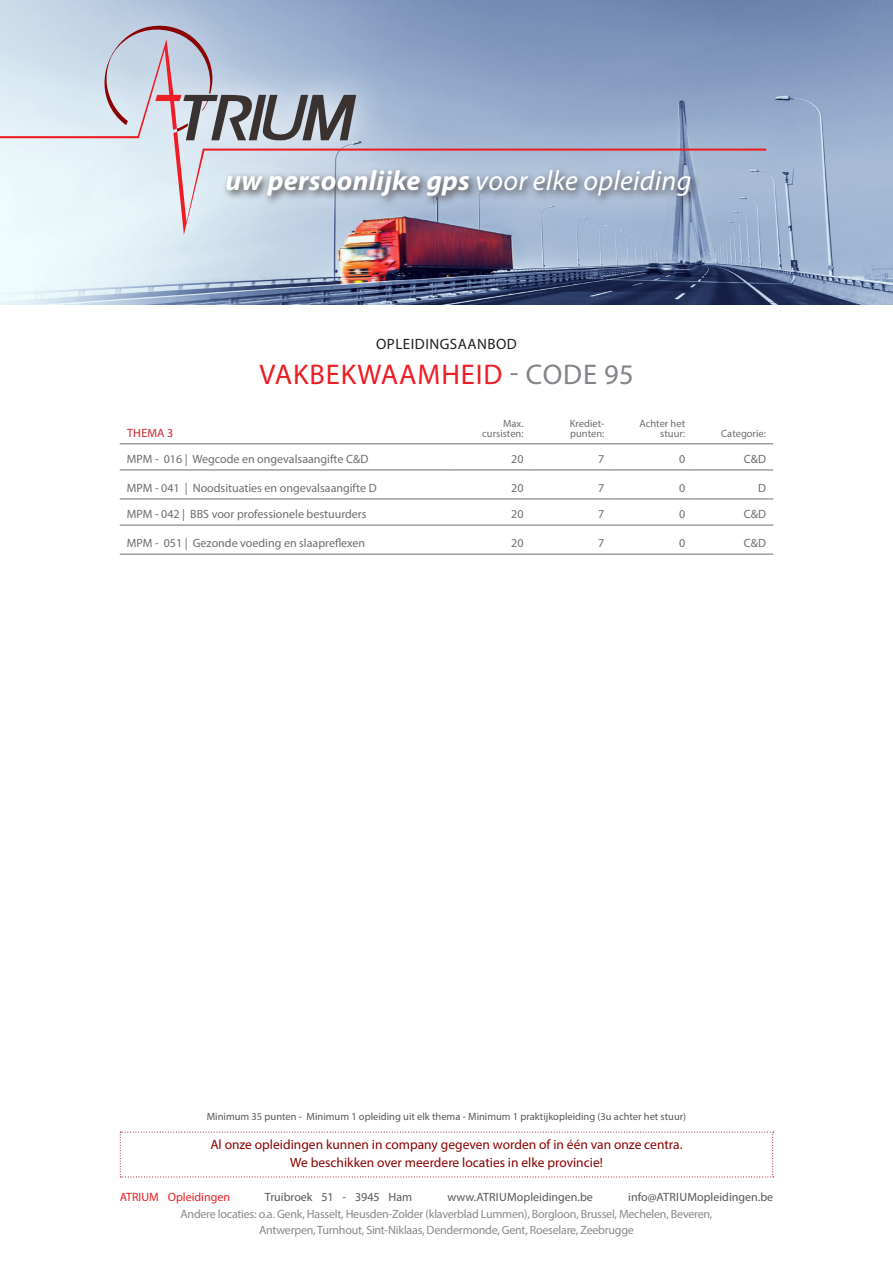
<style>
.page{position:relative;width:893px;height:1263px;background:#fff}
.page>*{position:absolute;margin:0;border:0;box-sizing:border-box;transform-origin:0 0}
.t1{font:28.5px "Myriad Pro";letter-spacing:.03em;color:#ee1d23}
.t2{font:italic 700 28.05px "Myriad Pro";letter-spacing:.01em;color:#fff}
.t3{font:15px "Myriad Pro";letter-spacing:.03em;color:#231f20}
.t4{font:13.5px "Myriad Pro";color:#8b0202}
.t5{font:12px "Myriad Pro";color:#6c6d70}
.t6{font:12px/15.5px "Myriad Pro";letter-spacing:-.02em;color:#87898d;text-align:center}
.t7{font:12px "Myriad Pro";color:#57585a}
.t8{font:12px "Myriad Pro";color:#ee1d23}
.t9{font:12px "Myriad Pro";letter-spacing:.02em;color:#d1232a}
.t10{font:10.5px "Myriad Pro";color:#57585a}
.t11{font:10.5px/9.6px "Myriad Pro";color:#6c6d70;text-align:right}
.s1{font-weight:400}
.s2{color:#828489}
</style>
<div class="page">
<img style="left:0;top:0;width:893px;height:305px">
<svg style="left:0;top:0;width:792px;height:258px"></svg>
<svg style="left:173px;top:132px;width:594px;height:103px"></svg>
<svg style="left:0;top:23px;width:356px;height:119px"></svg>
<svg style="left:120px;top:1132px;width:654px;height:45px"></svg>
<hr style="left:120px;top:443px;width:330px;height:1px;background:#6c6d70">
<hr style="left:450px;top:443px;width:81px;height:1px;background:#6c6d70">
<hr style="left:531px;top:443px;width:81px;height:1px;background:#6c6d70">
<hr style="left:612px;top:443px;width:80px;height:1px;background:#6c6d70">
<hr style="left:692px;top:443px;width:81px;height:1px;background:#6c6d70">
<hr style="left:120px;top:469px;width:330px;height:1px;background:#6c6d70">
<hr style="left:450px;top:469px;width:81px;height:1px;background:#6c6d70">
<hr style="left:531px;top:469px;width:81px;height:1px;background:#6c6d70">
<hr style="left:612px;top:469px;width:80px;height:1px;background:#6c6d70">
<hr style="left:692px;top:469px;width:81px;height:1px;background:#6c6d70">
<hr style="left:120px;top:498px;width:330px;height:1px;background:#6c6d70">
<hr style="left:450px;top:498px;width:81px;height:1px;background:#6c6d70">
<hr style="left:531px;top:498px;width:81px;height:1px;background:#6c6d70">
<hr style="left:612px;top:498px;width:80px;height:1px;background:#6c6d70">
<hr style="left:692px;top:498px;width:81px;height:1px;background:#6c6d70">
<hr style="left:120px;top:525px;width:330px;height:1px;background:#6c6d70">
<hr style="left:450px;top:525px;width:81px;height:1px;background:#6c6d70">
<hr style="left:531px;top:525px;width:81px;height:1px;background:#6c6d70">
<hr style="left:612px;top:525px;width:80px;height:1px;background:#6c6d70">
<hr style="left:692px;top:525px;width:81px;height:1px;background:#6c6d70">
<hr style="left:120px;top:554px;width:330px;height:1px;background:#6c6d70">
<hr style="left:450px;top:554px;width:81px;height:1px;background:#6c6d70">
<hr style="left:531px;top:554px;width:81px;height:1px;background:#6c6d70">
<hr style="left:612px;top:554px;width:80px;height:1px;background:#6c6d70">
<hr style="left:692px;top:554px;width:81px;height:1px;background:#6c6d70">
<p class="t2" style="left:225px;top:163px;width:467px">uw persoonlijke gps <span class="s1">voor elke opleiding</span></p>
<p class="t3" style="left:376px;top:335px;width:142px">OPLEIDINGSAANBOD</p>
<p class="t1" style="left:260px;top:357px;width:376px">VAKBEKWAAMHEID <span class="s2">- CODE 95</span></p>
<p class="t9" style="left:127px;top:425px;width:48px">THEMA 3</p>
<p class="t11" style="left:482px;top:418px;width:43px">Max. cursisten:</p>
<p class="t11" style="left:570px;top:418px;width:36px;text-align:left">Krediet&shy;punten:</p>
<p class="t11" style="left:639px;top:418px;width:47px">Achter het stuur:</p>
<p class="t11" style="left:721px;top:428px;width:46px">Categorie:</p>
<p class="t5" style="left:127px;top:451px;width:243px">MPM - 016 | Wegcode en ongevalsaangifte C&amp;D</p>
<p class="t5" style="left:511px;top:451px;width:14px">20</p>
<p class="t5" style="left:598px;top:451px;width:8px">7</p>
<p class="t5" style="left:679px;top:451px;width:8px">0</p>
<p class="t5" style="left:744px;top:451px;width:24px">C&amp;D</p>
<p class="t5" style="left:127px;top:480px;width:251px">MPM - 041 | Noodsituaties en ongevalsaangifte D</p>
<p class="t5" style="left:511px;top:480px;width:14px">20</p>
<p class="t5" style="left:598px;top:480px;width:8px">7</p>
<p class="t5" style="left:679px;top:480px;width:8px">0</p>
<p class="t5" style="left:758px;top:480px;width:9px">D</p>
<p class="t5" style="left:127px;top:506px;width:241px">MPM - 042 | BBS voor professionele bestuurders</p>
<p class="t5" style="left:511px;top:506px;width:14px">20</p>
<p class="t5" style="left:598px;top:506px;width:8px">7</p>
<p class="t5" style="left:679px;top:506px;width:8px">0</p>
<p class="t5" style="left:744px;top:506px;width:24px">C&amp;D</p>
<p class="t5" style="left:127px;top:535px;width:240px">MPM - 051 | Gezonde voeding en slaapreflexen</p>
<p class="t5" style="left:511px;top:535px;width:14px">20</p>
<p class="t5" style="left:598px;top:535px;width:8px">7</p>
<p class="t5" style="left:679px;top:535px;width:8px">0</p>
<p class="t5" style="left:744px;top:535px;width:24px">C&amp;D</p>
<p class="t10" style="left:207px;top:1109px;width:481px">Minimum 35 punten - Minimum 1 opleiding uit elk thema - Minimum 1 praktijkopleiding (3u achter het stuur)</p>
<p class="t4" style="left:210px;top:1136px;width:474px">Al onze opleidingen kunnen in company gegeven worden of in één van onze centra.</p>
<p class="t4" style="left:290px;top:1154px;width:314px">We beschikken over meerdere locaties in elke provincie!</p>
<p class="t8" style="left:120px;top:1190px;width:112px">ATRIUM Opleidingen</p>
<p class="t7" style="left:265px;top:1190px;width:149px">Truibroek 51 - 3945 Ham</p>
<p class="t7" style="left:447px;top:1190px;width:147px">www.ATRIUMopleidingen.be</p>
<p class="t7" style="left:628px;top:1190px;width:146px">info@ATRIUMopleidingen.be</p>
<p class="t6" style="left:181px;top:1206px;width:533px">Andere locaties: o.a. Genk, Hasselt, Heusden-Zolder (klaverblad Lummen), Borgloon, Brussel, Mechelen, Beveren,<br>Antwerpen, Turnhout, Sint-Niklaas, Dendermonde, Gent, Roeselare, Zeebrugge</p>
</div>
